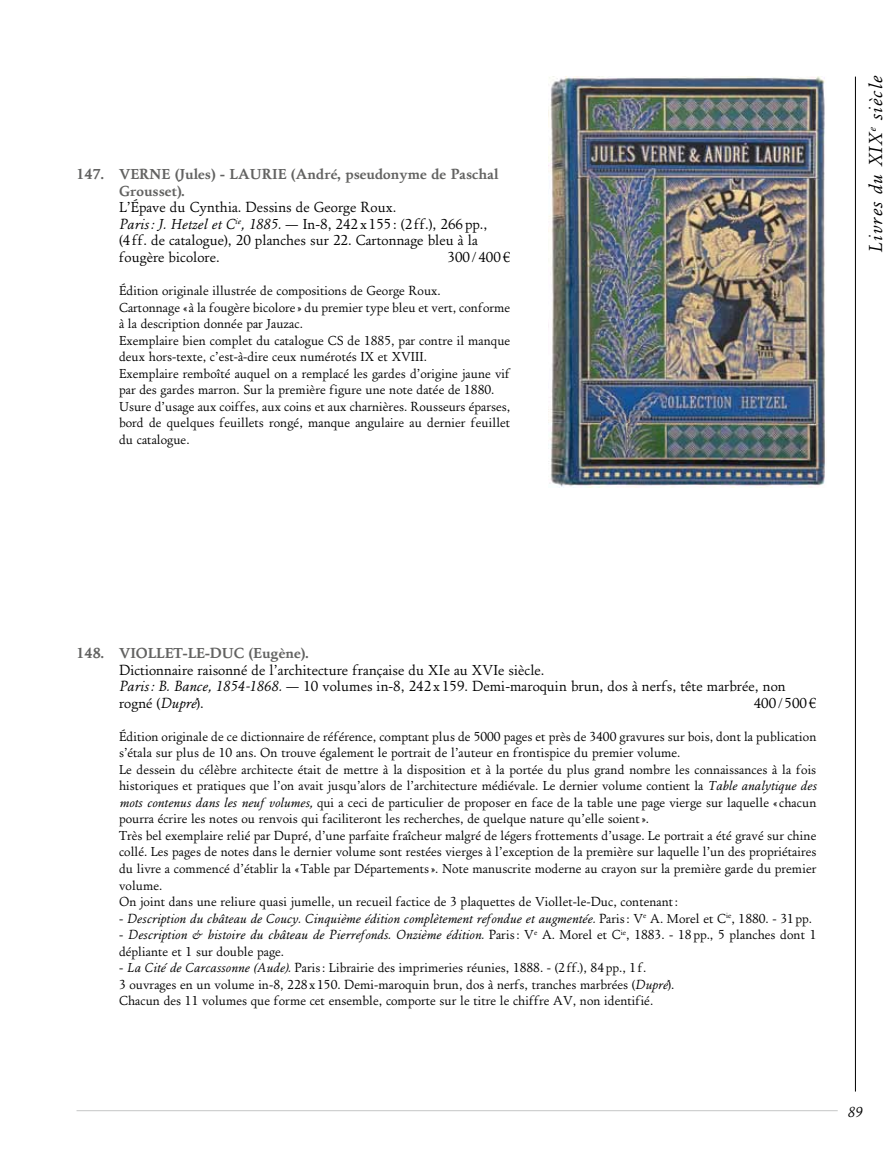
<style>
.page{position:relative;width:893px;height:1149px;background:#fff}
.page>*{position:absolute;margin:0;border:0;box-sizing:border-box;transform-origin:0 0}
.t1{font:italic 19.5px "EADS Antic Normal";color:#000}
.t2{font:15px/16.5px "EADS Antic Normal";color:#000}
.t3{font:700 15px/16.5px "EADS Antic";color:#626261}
.t4{font:italic 15px "EADS Antic Normal";color:#000}
.t5{font:13.5px/16.5px "EADS Antic Normal";color:#000}
.t6{font:italic 13.5px "EADS Antic Normal";color:#000}
.s1{font-style:italic}
.s2{font-style:normal}
</style>
<div class="page">
<hr style="left:77px;top:1109px;width:761px;height:1px;background:#c5c6c6">
<hr style="left:855px;top:77px;width:1px;height:1014px;background:#000">
<img style="left:548px;top:77px;width:277px;height:410px">
<p class="t3" style="left:119px;top:166px;width:381px;text-indent:-43px">147. VERNE (Jules) - LAURIE (André, pseudonyme de Paschal<br>Grousset).</p>
<p class="t2" style="left:119px;top:199px;width:370px">L’Épave du Cynthia. Dessins de George Roux.<br><span class="s1">Paris: J. Hetzel et C</span><sup>ie</sup><span class="s1">, 1885.</span> — In-8, 242 x 155 : (2 ff.), 266 pp., (4 ff. de catalogue), 20 planches sur 22. Cartonnage bleu à la fougère bicolore.</p>
<p class="t2" style="left:447px;top:249px;width:64px">300/ 400€</p>
<p class="t5" style="left:119px;top:282px;width:393px">Édition originale illustrée de compositions de George Roux.<br>Cartonnage «à la fougère bicolore » du premier type bleu et vert, conforme à la description donnée par Jauzac.<br>Exemplaire bien complet du catalogue CS de 1885, par contre il manque deux hors-texte, c’est-à-dire ceux numérotés IX et XVIII.<br>Exemplaire remboîté auquel on a remplacé les gardes d’origine jaune vif par des gardes marron. Sur la première figure une note datée de 1880.<br>Usure d’usage aux coiffes, aux coins et aux charnières. Rousseurs éparses, bord de quelques feuillets rongé, manque angulaire au dernier feuillet du catalogue.</p>
<h1 class="t1" style="left:864px;top:253px;width:178px;rotate:-90deg">Livres du XIX<sup>e</sup> siècle</h1>
<p class="t3" style="left:77px;top:645px;width:233px">148. VIOLLET-LE-DUC (Eugène).</p>
<p class="t2" style="left:119px;top:661px;width:668px">Dictionnaire raisonné de l’architecture française du XIe au XVIe siècle.<br><span class="s1">Paris: B. Bance, 1854-1868.</span> — 10 volumes in-8, 242x159. Demi-maroquin brun, dos à nerfs, tête marbrée, non rogné (<span class="s1">Dupré</span>).</p>
<p class="t2" style="left:754px;top:694px;width:64px">400 / 500€</p>
<p class="t5" style="left:119px;top:728px;width:699px">Édition originale de ce dictionnaire de référence, comptant plus de 5000 pages et près de 3400 gravures sur bois, dont la publication s’étala sur plus de 10 ans. On trouve également le portrait de l’auteur en frontispice du premier volume.<br>Le dessein du célèbre architecte était de mettre à la disposition et à la portée du plus grand nombre les connaissances à la fois historiques et pratiques que l’on avait jusqu’alors de l’architecture médiévale. Le dernier volume contient la <span class="s1">Table analytique des mots contenus dans les neuf volumes,</span> qui a ceci de particulier de proposer en face de la table une page vierge sur laquelle «chacun pourra écrire les notes ou renvois qui faciliteront les recherches, de quelque nature qu’elle soient».<br>Très bel exemplaire relié par Dupré, d’une parfaite fraîcheur malgré de légers frottements d’usage. Le portrait a été gravé sur chine collé. Les pages de notes dans le dernier volume sont restées vierges à l’exception de la première sur laquelle l’un des propriétaires du livre a commencé d’établir la «Table par Départements». Note manuscrite moderne au crayon sur la première garde du premier volume.<br>On joint dans une reliure quasi jumelle, un recueil factice de 3 plaquettes de Viollet-le-Duc, contenant:</p>
<p class="t6" style="left:119px;top:909px;width:695px"><span class="s2">-</span> Description du château de Coucy. Cinquième édition complètement refondue et augmentée. <span class="s2">Paris: V</span><sup>e</sup> <span class="s2">A. Morel et C</span><sup>ie</sup><span class="s2">, 1880. - 31pp.</span></p>
<p class="t5" style="left:119px;top:926px;width:699px">- <span class="s1">Description &amp; histoire du château de Pierrefonds. Onzième édition.</span> Paris: V<sup>e</sup> A. Morel et C<sup>ie</sup>, 1883. - 18pp., 5 planches dont 1 dépliante et 1 sur double page.</p>
<p class="t5" style="left:119px;top:959px;width:557px">- <span class="s1">La Cité de Carcassonne (Aude).</span> Paris: Librairie des imprimeries réunies, 1888. - (2ff.), 84 pp., 1 f.<br>3 ouvrages en un volume in-8, 228x 150. Demi-maroquin brun, dos à nerfs, tranches marbrées (<span class="s1">Dupré</span>).<br>Chacun des 11 volumes que forme cet ensemble, comporte sur le titre le chiffre AV, non identifié.</p>
<p class="t4" style="left:847px;top:1102px;width:16px">89</p>
</div>
